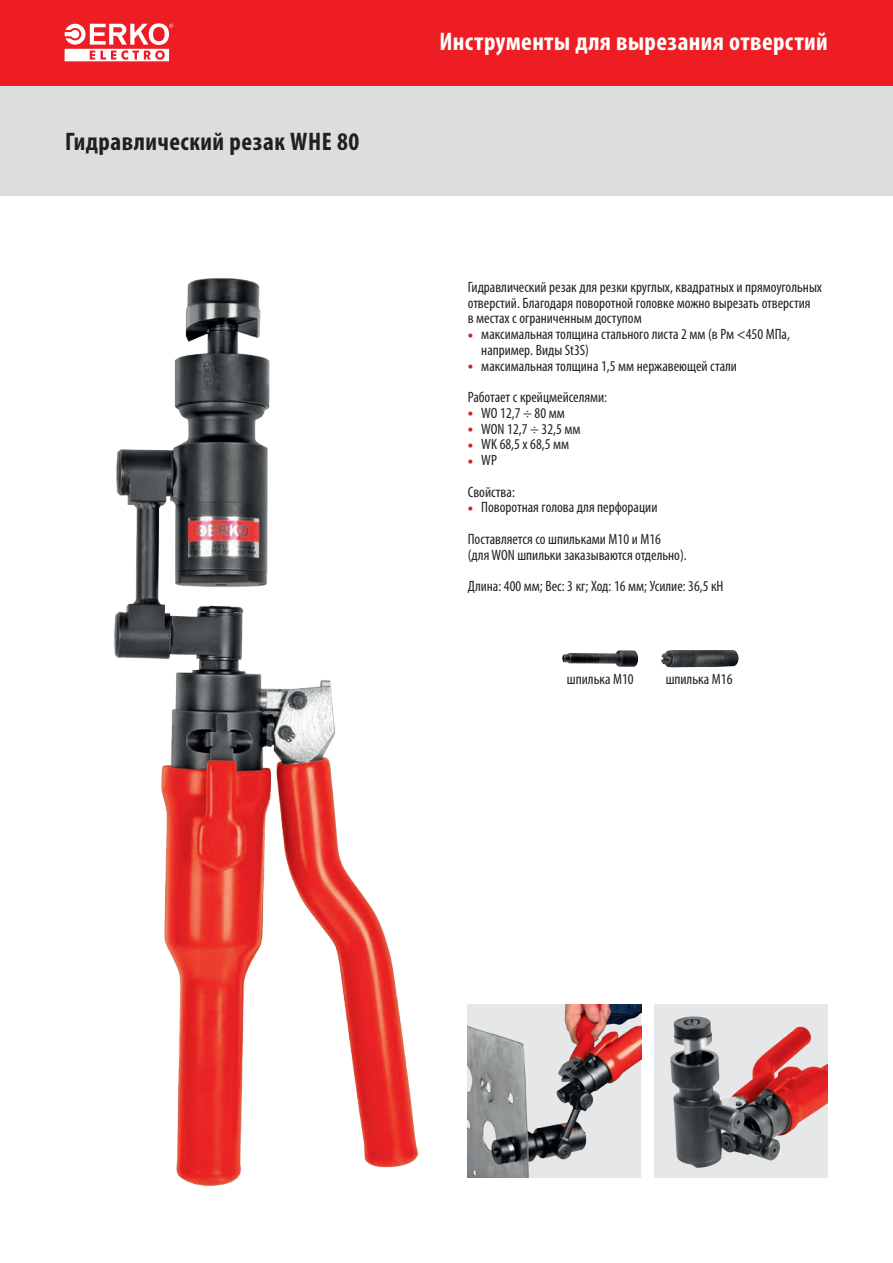
<style>
.page{position:relative;width:893px;height:1263px;background:#fff}
.page>*{position:absolute;margin:0;border:0;box-sizing:border-box;transform-origin:0 0}
.ros_tyt_roz_pas_czer{font:700 condensed 25.5px "Myriad Pro";letter-spacing:.015em;color:#fff}
.ros_nazwa_urzadzenia{font:700 condensed 25.5px "Myriad Pro";letter-spacing:.02em;color:#231f20}
._01_txt_praski{font:condensed 15px/15.8px "Myriad Pro";color:#231f20}
.s1{font-size:21px;color:#d1232a}
</style>
<div class="page">
<div style="left:0;top:85px;width:893px;height:111px;background:#dcdddf"></div>
<div style="left:0;top:0;width:893px;height:85px;background:#ee1d23"></div>
<svg style="left:65px;top:23px;width:108px;height:38px"></svg>
<img style="left:562px;top:650px;width:58px;height:14px">
<img style="left:661px;top:650px;width:61px;height:17px">
<img style="left:468px;top:1005px;width:173px;height:173px">
<div style="left:654px;top:1005px;width:174px;height:173px;background:#e6e7e9"></div>
<img style="left:670px;top:1016px;width:158px;height:152px">
<img style="left:114px;top:278px;width:304px;height:909px">
<p class="ros_nazwa_urzadzenia" style="left:65px;top:127px;width:296px">Гидравлический резак WHE 80</p>
<p class="ros_tyt_roz_pas_czer" style="left:439px;top:28px;width:390px">Инструменты для вырезания отверстий</p>
<p class="_01_txt_praski" style="left:468px;top:279px;width:356px">Гидравлический резак для резки круглых, квадратных и прямоугольных отверстий. Благодаря поворотной головке можно вырезать отверстия<br>в местах с ограниченным доступом</p>
<p class="_01_txt_praski" style="left:481px;top:327px;width:310px;text-indent:-14px"><span class="s1">•</span> максимальная толщина стального листа 2 мм (в Рм &lt;450 МПа, например. Виды St3S)</p>
<p class="_01_txt_praski" style="left:468px;top:358px;width:271px"><span class="s1">•</span> максимальная толщина 1,5 мм нержавеющей стали</p>
<p class="_01_txt_praski" style="left:468px;top:390px;width:141px">Работает с крейцмейселями:</p>
<p class="_01_txt_praski" style="left:468px;top:405px;width:99px"><span class="s1">•</span> WO 12,7 ÷ 80 мм</p>
<p class="_01_txt_praski" style="left:468px;top:421px;width:114px"><span class="s1">•</span> WON 12,7 ÷ 32,5 мм</p>
<p class="_01_txt_praski" style="left:468px;top:437px;width:103px"><span class="s1">•</span> WK 68,5 х 68,5 мм</p>
<p class="_01_txt_praski" style="left:468px;top:453px;width:31px"><span class="s1">•</span> WP</p>
<p class="_01_txt_praski" style="left:468px;top:484px;width:49px">Свойства:</p>
<p class="_01_txt_praski" style="left:468px;top:500px;width:191px"><span class="s1">•</span> Поворотная голова для перфорации</p>
<p class="_01_txt_praski" style="left:468px;top:531px;width:195px">Поставляется со шпильками M10 и M16</p>
<p class="_01_txt_praski" style="left:468px;top:547px;width:220px">(для WON шпильки заказываются отдельно).</p>
<p class="_01_txt_praski" style="left:468px;top:579px;width:257px">Длина: 400 мм; Вес: 3 кг; Ход: 16 мм; Усилие: 36,5 кН</p>
<p class="_01_txt_praski" style="left:567px;top:672px;width:68px">шпилька M10</p>
<p class="_01_txt_praski" style="left:666px;top:672px;width:68px">шпилька M16</p>
</div>
